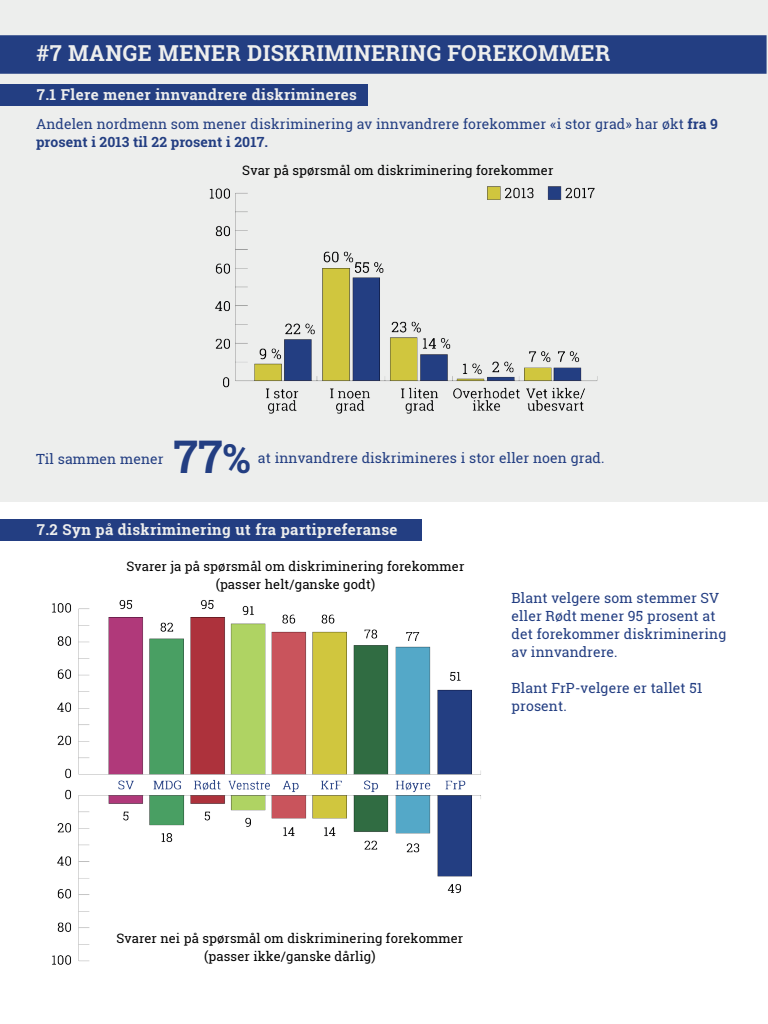
<style>
.page{position:relative;width:768px;height:1024px;background:#fff}
.page>*{position:absolute;margin:0;border:0;box-sizing:border-box;transform-origin:0 0}
.t1{font:700 45px "Roboto Slab";color:#233e82}
.t2{font:700 22px "Roboto Slab";letter-spacing:.02em;color:#edeeed}
.t3{font:700 15px "Roboto Slab";letter-spacing:.03em;color:#edeeed}
.t4{font:14px/18px "Roboto Slab";letter-spacing:.01em;color:#233e82}
.t5{font:13px/18px "Roboto Slab";letter-spacing:.01em;color:#000001;text-align:center}
.s1{font-weight:700}
.s2{font-size:40px}
</style>
<div class="page">
<div style="left:0;top:0;width:768px;height:502px;background:#edeeed"></div>
<img style="left:209px;top:186px;width:389px;height:228px">
<div style="left:0;top:35px;width:767px;height:39px;background:#233e82"></div>
<div style="left:0;top:84px;width:367px;height:22px;background:#233e82"></div>
<div style="left:0;top:519px;width:421px;height:22px;background:#233e82"></div>
<img style="left:52px;top:600px;width:429px;height:365px">
<h2 class="t2" style="left:37px;top:38px;width:575px">#7 MANGE MENER DISKRIMINERING FOREKOMMER</h2>
<p class="t3" style="left:37px;top:84px;width:322px">7.1 Flere mener innvandrere diskrimineres</p>
<p class="t4" style="left:36px;top:115px;width:683px">Andelen nordmenn som mener diskriminering av innvandrere forekommer «i stor grad» har økt <span class="s1">fra 9 prosent i 2013 til 22 prosent i 2017.</span></p>
<p class="t5" style="left:242px;top:161px;width:313px">Svar på spørsmål om diskriminering forekommer</p>
<h1 class="t1" style="left:173px;top:426px;width:79px">77<span class="s2">%</span></h1>
<p class="t4" style="left:36px;top:449px;width:129px">Til sammen mener</p>
<p class="t4" style="left:258px;top:449px;width:348px">at innvandrere diskrimineres i stor eller noen grad.</p>
<p class="t3" style="left:37px;top:519px;width:362px">7.2 Syn på diskriminering ut fra partipreferanse</p>
<p class="t5" style="left:126px;top:557px;width:340px">Svarer ja på spørsmål om diskriminering forekommer (passer helt/ganske godt)</p>
<p class="t4" style="left:512px;top:589px;width:216px">Blant velgere som stemmer SV eller Rødt mener 95 prosent at det forekommer diskriminering av innvandrere.</p>
<p class="t4" style="left:512px;top:679px;width:193px">Blant FrP-velgere er tallet 51 prosent.</p>
<p class="t5" style="left:116px;top:929px;width:348px">Svarer nei på spørsmål om diskriminering forekommer (passer ikke/ganske dårlig)</p>
</div>
